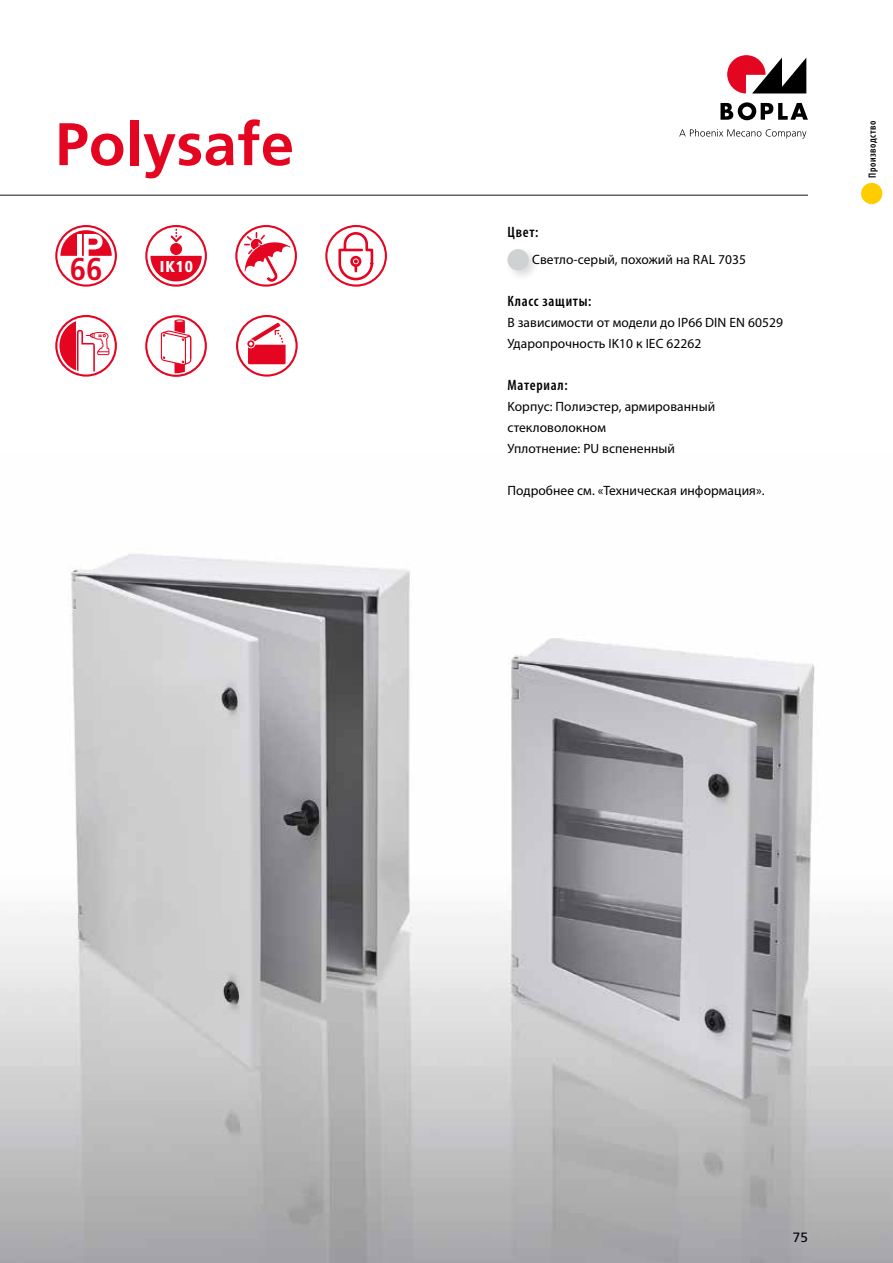
<style>
.page{position:relative;width:893px;height:1263px;background:#fff}
.page>*{position:absolute;margin:0;border:0;box-sizing:border-box;transform-origin:0 0}
.t1{font:700 60px "Frutiger";letter-spacing:.005em;color:#e40521}
.t2{font:700 condensed 31.5px "Frutiger";color:#e40521}
.t3{font:900 condensed 15.75px "Frutiger";color:#fff}
.t4{font:600 condensed 15px "Myriad Pro";letter-spacing:.05em;color:#000}
.t5{font:13.5px/21px "Myriad Pro";letter-spacing:.005em;color:#000}
.t6{font:13.5px "Frutiger LT Pro";color:#000}
.t7{font:600 condensed 10.5px "Myriad Pro";letter-spacing:.05em;color:#000}
</style>
<div class="page">
<img style="left:0;top:554px;width:893px;height:709px">
<svg style="left:145px;top:225px;width:62px;height:62px"></svg>
<div style="left:147px;top:227px;width:58px;height:58px;background:#fff;border-radius:28px"></div>
<svg style="left:150px;top:256px;width:52px;height:25px"></svg>
<div style="left:170px;top:243px;width:12px;height:12px;background:#e40521;border-radius:50%"></div>
<svg style="left:171px;top:229px;width:11px;height:13px"></svg>
<svg style="left:55px;top:315px;width:62px;height:62px"></svg>
<svg style="left:236px;top:315px;width:62px;height:62px"></svg>
<svg style="left:235px;top:225px;width:62px;height:62px"></svg>
<svg style="left:55px;top:225px;width:62px;height:62px"></svg>
<svg style="left:325px;top:225px;width:62px;height:62px"></svg>
<svg style="left:145px;top:315px;width:62px;height:62px"></svg>
<div style="left:861px;top:183px;width:21px;height:21px;background:#fc0;border-radius:50%"></div>
<div style="left:504px;top:246px;width:37px;height:37px;background:#000;opacity:.15"></div>
<div style="left:507px;top:249px;width:22px;height:21px;background:#ced2d2;border-radius:50%"></div>
<svg style="left:752px;top:58px;width:54px;height:35px"></svg>
<svg style="left:720px;top:102px;width:88px;height:18px"></svg>
<svg style="left:679px;top:129px;width:127px;height:10px"></svg>
<svg style="left:727px;top:55px;width:38px;height:38px"></svg>
<hr style="left:0;top:195px;width:808px;height:1px;background:#575756">
<h1 class="t1" style="left:55px;top:109px;width:240px">Polysafe</h1>
<p class="t7" style="left:866px;top:178px;width:59px;rotate:-90deg">Производство</p>
<h2 class="t2" style="left:70px;top:250px;width:34px">66</h2>
<p class="t3" style="left:160px;top:257px;width:35px">IK10</p>
<p class="t4" style="left:507px;top:223px;width:33px">Цвет:</p>
<p class="t5" style="left:532px;top:249px;width:215px">Cветло-серый, похожий на RAL 7035</p>
<p class="t4" style="left:507px;top:292px;width:86px">Класс защиты:</p>
<p class="t5" style="left:507px;top:312px;width:277px">В зависимости от модели до IP66 DIN EN 60529<br>Ударопрочность IK10 к IEC 62262</p>
<p class="t4" style="left:507px;top:376px;width:62px">Mатериал:</p>
<p class="t5" style="left:507px;top:396px;width:209px">Kорпус: Полиэстер, армированный стекловолокном<br>Уплотнение: PU вспененный</p>
<p class="t5" style="left:507px;top:480px;width:259px">Подробнее см. «Техническая информация».</p>
<p class="t6" style="left:793px;top:1229px;width:17px">75</p>
</div>
